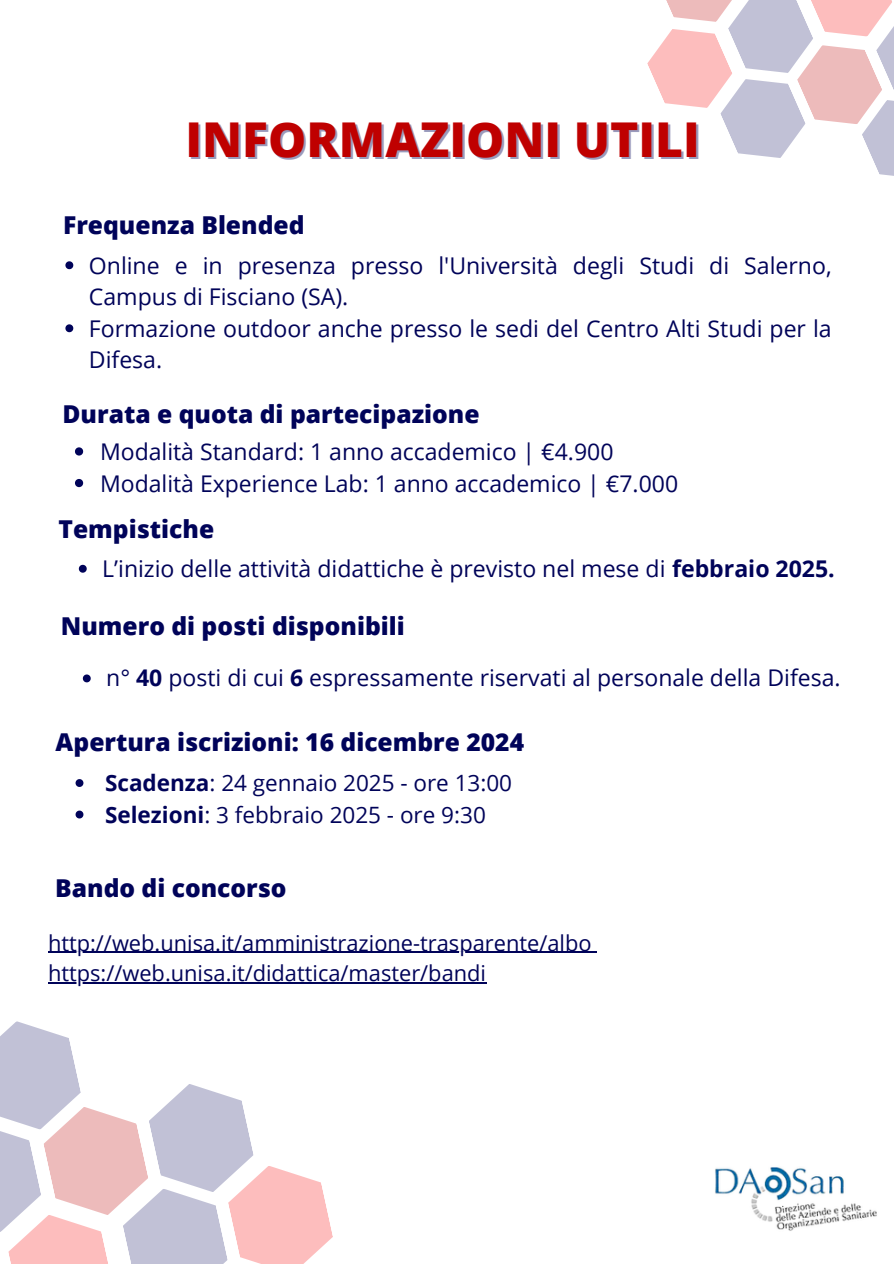
<style>
.page{position:relative;width:894px;height:1264px;background:#fff}
.page>*{position:absolute;margin:0;border:0;box-sizing:border-box;transform-origin:0 0}
.t1{font:800 48px "Open Sans";color:#bf0000}
.t2{font:800 24.6px "Open Sans";color:#000359}
.t3{font:23.1px/31.5px "Open Sans";color:#000359}
.t4{font:22.95px "Open Sans";color:#000359}
.t5{font:22.5px "Open Sans";color:#000359}
.t6{font:21.75px "Open Sans";color:#000359}
.s1{font-weight:700}
</style>
<div class="page">
<svg style="left:647px;top:0;width:246px;height:176px"></svg>
<svg style="left:0;top:1021px;width:333px;height:242px"></svg>
<svg style="left:75px;top:447px;width:8px;height:8px"></svg>
<svg style="left:75px;top:479px;width:8px;height:8px"></svg>
<svg style="left:65px;top:261px;width:8px;height:8px"></svg>
<svg style="left:65px;top:324px;width:8px;height:8px"></svg>
<svg style="left:79px;top:565px;width:8px;height:7px"></svg>
<svg style="left:83px;top:674px;width:8px;height:8px"></svg>
<hr style="left:48px;top:951px;width:543px;height:1px;background:#000359">
<hr style="left:48px;top:982px;width:438px;height:1px;background:#000359">
<img style="left:715px;top:1167px;width:162px;height:64px">
<svg style="left:76px;top:779px;width:7px;height:8px"></svg>
<svg style="left:76px;top:810px;width:7px;height:8px"></svg>
<h1 class="t1" style="left:185px;top:106px;width:516px">INFORMAZIONI UTILI</h1>
<h2 class="t2" style="left:63px;top:208px;width:243px">Frequenza Blended</h2>
<p class="t3" style="left:89px;top:249px;width:744px">Online e in presenza presso l'Università degli Studi di Salerno,<br>Campus di Fisciano (SA).</p>
<h3 class="t3" style="left:89px;top:312px;width:744px">Formazione outdoor anche presso le sedi del Centro Alti Studi per la<br>Difesa.</h3>
<p class="t2" style="left:63px;top:397px;width:418px">Durata e quota di partecipazione</p>
<p class="t4" style="left:100px;top:435px;width:515px">Modalità Standard: 1 anno accademico | €4.900</p>
<p class="t4" style="left:100px;top:467px;width:579px">Modalità Experience Lab: 1 anno accademico | €7.000</p>
<h2 class="t2" style="left:59px;top:511px;width:157px">Tempistiche</h2>
<p class="t3" style="left:102px;top:552px;width:733px">L’inizio delle attività didattiche è previsto nel mese di <span class="s1">febbraio 2025.</span></p>
<h2 class="t2" style="left:61px;top:608px;width:345px">Numero di posti disponibili</h2>
<p class="t4" style="left:106px;top:661px;width:735px">n° <span class="s1">40</span> posti di cui <span class="s1">6</span> espressamente riservati al personale della Difesa.</p>
<p class="t2" style="left:56px;top:724px;width:470px">Apertura iscrizioni: 16 dicembre 2024</p>
<p class="t5" style="left:105px;top:767px;width:408px"><span class="s1">Scadenza</span>: 24 gennaio 2025 - ore 13:00</p>
<p class="t5" style="left:105px;top:799px;width:382px"><span class="s1">Selezioni</span>: 3 febbraio 2025 - ore 9:30</p>
<h2 class="t2" style="left:55px;top:870px;width:233px">Bando di concorso</h2>
<p class="t6" style="left:48px;top:927px;width:545px">http://web.unisa.it/amministrazione-trasparente/albo</p>
<p class="t6" style="left:48px;top:957px;width:439px">https://web.unisa.it/didattica/master/bandi</p>
</div>
